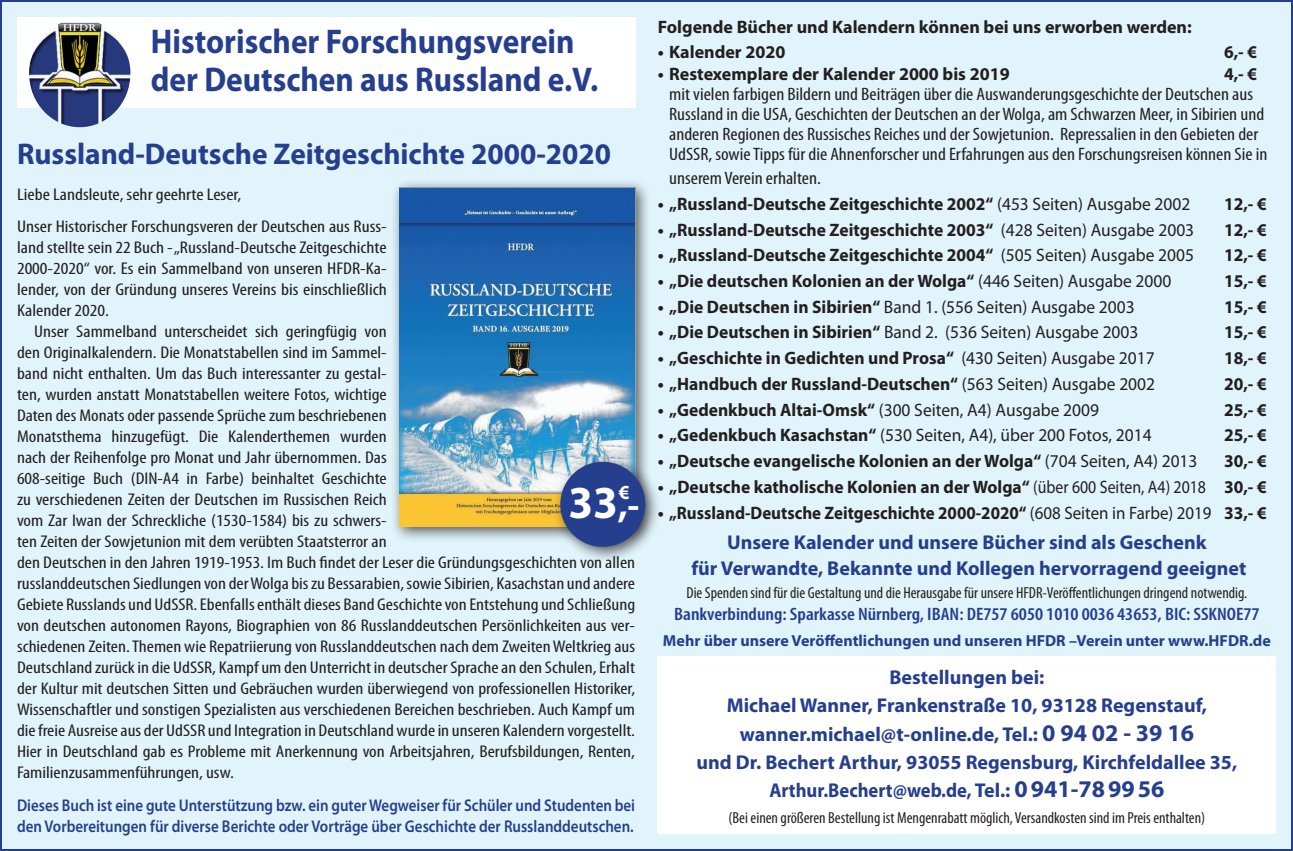
<style>
.page{position:relative;width:1293px;height:851px;background:#fff}
.page>*{position:absolute;margin:0;border:0;box-sizing:border-box;transform-origin:0 0}
.t1{font:700 46px "Myriad Pro";color:#fff}
.t2{font:700 34.4px/37.8px "Myriad Pro";color:#253f8e;scale:.91 1}
.t3{font:700 30px "Myriad Pro";color:#253f8e}
.t4{font:700 20px/28px "Myriad Pro";color:#253f8e;text-align:center}
.t5{font:700 20px "Myriad Pro";color:#fff}
.t6{font:700 18px "Myriad Pro";color:#231f20}
.t7{font:condensed 18px/20px "Myriad Pro";color:#231f20;scale:1.1 1}
.t8{font:18px "Myriad Pro";color:#231f20}
.t9{font:600 condensed 18px "Myriad Pro";color:#253f8e;scale:1.1 1}
.t10{font:condensed 17px/21px "Myriad Pro";color:#231f20;scale:1.16 1}
.t11{font:condensed 17px/21px "Myriad Pro";color:#231f20;scale:1.17 1}
.t12{font:600 17px/21px "Myriad Pro";color:#253f8e;scale:.88 1}
.t13{font:condensed 16px "Myriad Pro";color:#231f20}
.t14{font:700 16px "Myriad Pro";color:#253f8e}
.s1{font-size:38px}
.s2{font-weight:400}
.s3{font-weight:700}
.s4{font-size:24px}
</style>
<div class="page">
<div style="left:1px;top:1px;width:1291px;height:848px;background:#e1f4fc"></div>
<div style="left:17px;top:17px;width:618px;height:91px;background:#fff"></div>
<img style="left:29px;top:23px;width:101px;height:104px">
<div style="left:658px;top:657px;width:618px;height:176px;background:#fff"></div>
<div style="left:391px;top:179px;width:261px;height:364px;background:#231f20;opacity:.75"></div>
<img style="left:399px;top:187px;width:236px;height:339px">
<div style="left:552px;top:453px;width:110px;height:110px;background:#231f20;opacity:.75"></div>
<div style="left:560px;top:461px;width:85px;height:86px;background:#253f8e;border-radius:50%"></div>
<h2 class="t2" style="left:151px;top:22px;width:493px">Historischer Forschungsverein der Deutschen aus Russland e.V.</h2>
<h3 class="t3" style="left:17px;top:134px;width:595px">Russland-Deutsche Zeitgeschichte 2000-2020</h3>
<p class="t11" style="left:17px;top:178px;width:317px;line-height:32.4px">Liebe Landsleute, sehr geehrte Leser,<br>Unser Historischer Forschungsveren der Deutschen aus Russ-</p>
<p class="t11" style="left:17px;top:237px;width:317px;text-align:justify">land stellte sein 22 Buch - „Russland-Deutsche Zeitgeschichte 2000-2020“ vor. Es ein Sammelband von unseren HFDR-Ka&shy;lender, von der Gründung unseres Vereins bis einschließlich Kalender 2020.</p>
<p class="t10" style="left:17px;top:321px;width:534px;text-indent:17px">Unser Sammelband unterscheidet sich geringfügig von<br>den Originalkalendern. Die Monatstabellen sind im Sammel-<br>band nicht enthalten. Um das Buch interessanter zu gestal-<br>ten, wurden anstatt Monatstabellen weitere Fotos, wichtige<br>Daten des Monats oder passende Sprüche zum beschriebenen<br>Monatsthema hinzugefügt. Die Kalenderthemen wurden<br>nach der Reihenfolge pro Monat und Jahr übernommen. Das<br>608-seitige Buch (DIN-A4 in Farbe) beinhaltet Geschichte<br>zu verschiedenen Zeiten der Deutschen im Russischen Reich<br>vom Zar Iwan der Schreckliche (1530-1584) bis zu schwers-<br>ten Zeiten der Sowjetunion mit dem verübten Staatsterror an<br>den Deutschen in den Jahren 1919-1953. Im Buch findet der Leser die Gründungsgeschichten von allen russlanddeutschen Siedlungen von der Wolga bis zu Bessarabien, sowie Sibirien, Kasachstan und andere Gebiete Russlands und UdSSR. Ebenfalls enthält dieses Band Geschichte von Entstehung und Schließung von deutschen autonomen Rayons, Biographien von 86 Russlanddeutschen Persönlichkeiten aus ver&shy;schiedenen Zeiten. Themen wie Repatriierung von Russlanddeutschen nach dem Zweiten Weltkrieg aus Deutschland zurück in die UdSSR, Kampf um den Unterricht in deutscher Sprache an den Schulen, Erhalt der Kultur mit deutschen Sitten und Gebräuchen wurden überwiegend von professionellen Historiker, Wissenschaftler und sonstigen Spezialisten aus verschiedenen Bereichen beschrieben. Auch Kampf um die freie Ausreise aus der UdSSR und Integration in Deutschland wurde in unseren Kalendern vorgestellt.<br>Hier in Deutschland gab es Probleme mit Anerkennung von Arbeitsjahren, Berufsbildungen, Renten, Familienzusammenführungen, usw.</p>
<p class="t12" style="left:17px;top:794px;width:704px">Dieses Buch ist eine gute Unterstützung bzw. ein guter Wegweiser für Schüler und Studenten bei den Vorbereitungen für diverse Berichte oder Vorträge über Geschichte der Russlanddeutschen.</p>
<p class="t5" style="left:619px;top:479px;width:12px">€</p>
<h1 class="t1" style="left:568px;top:473px;width:72px">33<span class="s1">,-</span></h1>
<p class="t6" style="left:658px;top:15px;width:535px">Folgende Bücher und Kalendern können bei uns erworben werden:</p>
<p class="t6" style="left:658px;top:41px;width:129px">• Kalender 2020</p>
<p class="t6" style="left:1224px;top:41px;width:35px">6,- €</p>
<p class="t6" style="left:658px;top:62px;width:353px">• Restexemplare der Kalender 2000 bis 2019</p>
<p class="t6" style="left:1224px;top:62px;width:35px">4,- €</p>
<p class="t7" style="left:669px;top:84px;width:545px">mit vielen farbigen Bildern und Beiträgen über die Auswanderungsgeschichte der Deutschen aus Russland in die USA, Geschichten der Deutschen an der Wolga, am Schwarzen Meer, in Sibirien und anderen Regionen des Russisches Reiches und der Sowjetunion. Repressalien in den Gebieten der UdSSR, sowie Tipps für die Ahnenforscher und Erfahrungen aus den Forschungsreisen können Sie in</p>
<p class="t7" style="left:669px;top:168px;width:139px">unserem Verein erhalten.</p>
<p class="t6" style="left:658px;top:192px;width:534px">• „Russland-Deutsche Zeitgeschichte 2002“ <span class="s2">(453 Seiten) Ausgabe 2002</span></p>
<p class="t6" style="left:1224px;top:192px;width:44px">12,- €</p>
<p class="t6" style="left:658px;top:218px;width:538px">• „Russland-Deutsche Zeitgeschichte 2003“ <span class="s2">(428 Seiten) Ausgabe 2003</span></p>
<p class="t6" style="left:1224px;top:218px;width:44px">12,- €</p>
<p class="t6" style="left:658px;top:243px;width:538px">• „Russland-Deutsche Zeitgeschichte 2004“ <span class="s2">(505 Seiten) Ausgabe 2005</span></p>
<p class="t6" style="left:1224px;top:243px;width:44px">12,- €</p>
<p class="t6" style="left:658px;top:269px;width:515px">• „Die deutschen Kolonien an der Wolga“ <span class="s2">(446 Seiten) Ausgabe 2000</span></p>
<p class="t6" style="left:1224px;top:269px;width:44px">15,- €</p>
<p class="t8" style="left:658px;top:295px;width:478px"><span class="s3">• „Die Deutschen in Sibirien“</span> Band 1. (556 Seiten) Ausgabe 2003</p>
<p class="t6" style="left:1224px;top:295px;width:44px">15,- €</p>
<p class="t8" style="left:658px;top:321px;width:482px"><span class="s3">• „Die Deutschen in Sibirien“</span> Band 2. (536 Seiten) Ausgabe 2003</p>
<p class="t6" style="left:1224px;top:320px;width:44px">15,- €</p>
<p class="t6" style="left:658px;top:346px;width:498px">• „Geschichte in Gedichten und Prosa“ <span class="s2">(430 Seiten) Ausgabe 2017</span></p>
<p class="t6" style="left:1224px;top:346px;width:44px">18,- €</p>
<p class="t6" style="left:658px;top:372px;width:499px">• „Handbuch der Russland-Deutschen“ <span class="s2">(563 Seiten) Ausgabe 2002</span></p>
<p class="t6" style="left:1224px;top:372px;width:44px">20,- €</p>
<p class="t8" style="left:658px;top:398px;width:443px"><span class="s3">• „Gedenkbuch Altai-Omsk“</span> (300 Seiten, A4) Ausgabe 2009</p>
<p class="t6" style="left:1224px;top:398px;width:44px">25,- €</p>
<p class="t8" style="left:658px;top:424px;width:495px"><span class="s3">• „Gedenkbuch Kasachstan“</span> (530 Seiten, A4), über 200 Fotos, 2014</p>
<p class="t6" style="left:1224px;top:423px;width:44px">25,- €</p>
<p class="t6" style="left:658px;top:449px;width:541px">• „Deutsche evangelische Kolonien an der Wolga“ <span class="s2">(704 Seiten, A4) 2013</span></p>
<p class="t6" style="left:1224px;top:449px;width:44px">30,- €</p>
<p class="t6" style="left:658px;top:475px;width:610px">• „Deutsche katholische Kolonien an der Wolga“ <span class="s2">(über 600 Seiten, A4) 2018</span> 30,- €</p>
<p class="t6" style="left:658px;top:500px;width:610px">• „Russland-Deutsche Zeitgeschichte 2000-2020“ <span class="s2">(608 Seiten in Farbe) 2019</span> 33,- €</p>
<p class="t4" style="left:691px;top:528px;width:556px;line-height:26px">Unsere Kalender und unsere Bücher sind als Geschenk<br>für Verwandte, Bekannte und Kollegen hervorragend geeignet</p>
<p class="t9" style="left:674px;top:602px;width:534px">Bankverbindung: Sparkasse Nürnberg, IBAN: DE757 6050 1010 0036 43653, BIC: SSKNOE77</p>
<p class="t13" style="left:686px;top:582px;width:562px">Die Spenden sind für die Gestaltung und die Herausgabe für unsere HFDR-Veröffentlichungen dringend notwendig.</p>
<p class="t14" style="left:663px;top:630px;width:609px">Mehr über unsere Veröffentlichungen und unseren HFDR –Verein unter www.HFDR.de</p>
<p class="t4" style="left:696px;top:663px;width:542px">Bestellungen bei:<br>Michael Wanner, Frankenstraße 10, 93128 Regenstauf, wanner.michael@t-online.de, Tel.: <span class="s4">0 94 02 - 39 16<br></span>und Dr. Bechert Arthur, 93055 Regensburg, Kirchfeldallee 35, Arthur.Bechert@web.de, Tel.: <span class="s4">0941-789956</span></p>
<p class="t13" style="left:728px;top:808px;width:478px">(Bei einen größeren Bestellung ist Mengenrabatt möglich, Versandkosten sind im Preis enthalten)</p>
</div>
